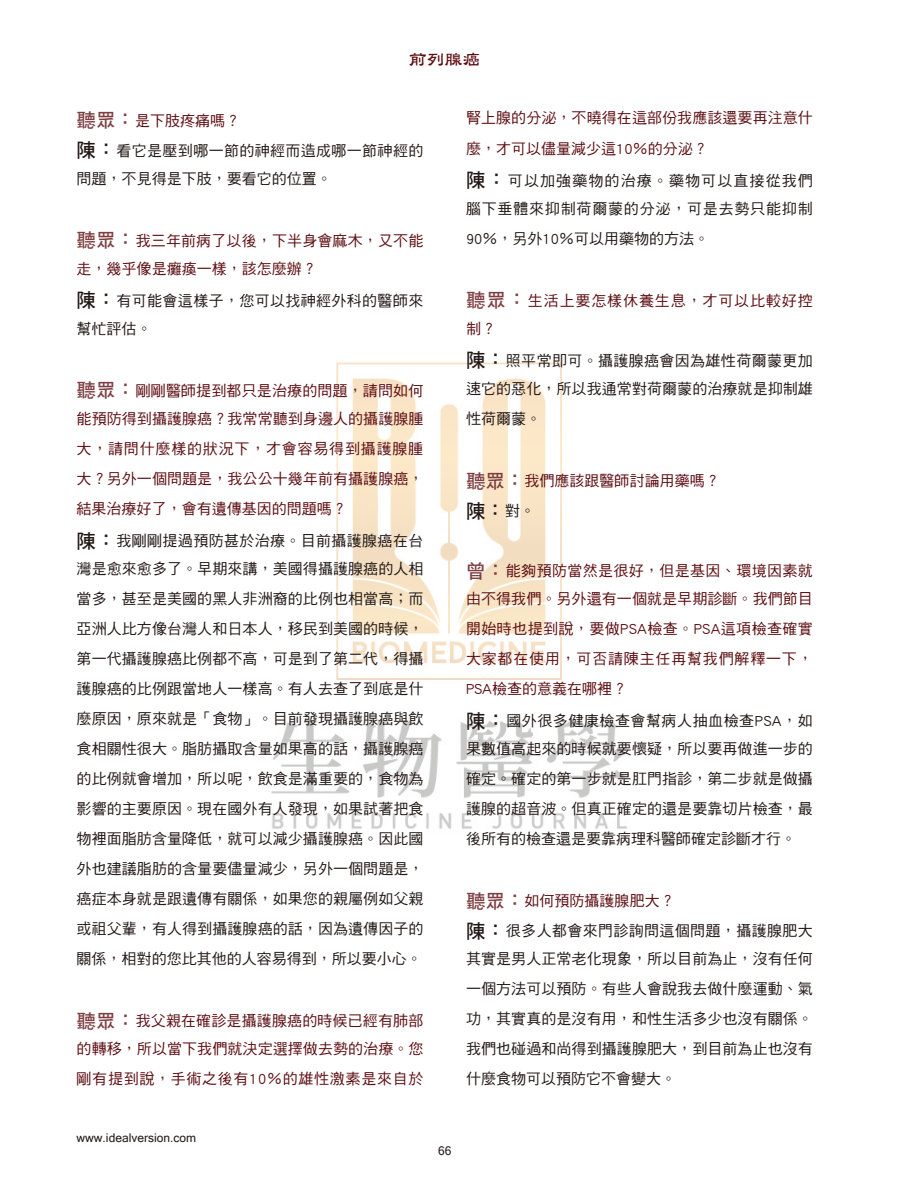
<style>
.page{position:relative;width:898px;height:1191px;background:#fff}
.page>*{position:absolute;margin:0;border:0;box-sizing:border-box;transform-origin:0 0}
.t1{font:19.5px "DF Hei Std W7";color:#231916}
.t2{font:18px "DF Li Shu Std W7";color:#5e0f13}
.t3{font:15px/30px "DF Hei Std W5";letter-spacing:.005em;color:#231916}
.t4{font:15px/30px "DF Hei Std W5";letter-spacing:.005em;color:#5e0f13}
.t5{font:15px/30px "DF Hei Std W5";letter-spacing:.025em;color:#231916}
.t6{font:15px/27.8px "DF Hei Std W5";letter-spacing:.05em;color:#231916}
.t7{font:15px "DF Hei Std W5";letter-spacing:.045em;color:#5e0f13}
.t8{font:15px/27.8px "DF Hei Std W5";letter-spacing:.055em;color:#5e0f13}
.t9{font:12px "Microsoft Sans Serif";color:#231916}
.s1{font-family:"DF Hei Std W7";font-size:19.5px;color:#7e3f42}
.s2{color:#5e0f13}
.s3{font-family:"DF Hei Std W7";font-size:19.5px}
.s4{font-family:"DF Hei Std W5";font-size:15px}
</style>
<div class="page">
<img style="left:271px;top:362px;width:356px;height:467px">
<p class="t2" style="left:408px;top:50px;width:73px">前列腺癌</p>
<p class="t5" style="left:77px;top:105px;width:348px"><span class="s1">聽眾：</span><span class="s2">是下肢疼痛嗎？<br></span><span class="s3">陳：</span>看它是壓到哪一節的神經而造成哪一節神經的</p>
<p class="t3" style="left:77px;top:163px;width:256px">問題，不見得是下肢，要看它的位置。</p>
<p class="t4" style="left:77px;top:226px;width:348px;line-height:27.8px"><span class="s1">聽眾：</span>我三年前病了以後，下半身會麻木，又不能走，幾乎像是癱瘓一樣，該怎麼辦？</p>
<p class="t5" style="left:77px;top:286px;width:348px;line-height:27.8px"><span class="s3">陳：</span>有可能會這樣子，您可以找神經外科的醫師來幫忙評估。</p>
<p class="t4" style="left:77px;top:376px;width:348px;line-height:27.8px"><span class="s1">聽眾：</span>剛剛醫師提到都只是治療的問題，請問如何能預防得到攝護腺癌？我常常聽到身邊人的攝護腺腫</p>
<p class="t4" style="left:77px;top:433px;width:348px;text-align:justify">大，請問什麼樣的狀況下，才會容易得到攝護腺腫大？另外一個問題是，我公公十幾年前有攝護腺癌，結果治療好了，會有遺傳基因的問題嗎？</p>
<p class="t3" style="left:77px;top:526px;width:348px;line-height:27.8px"><span class="s3">陳：</span>我剛剛提過預防甚於治療。目前攝護腺癌在台灣是愈來愈多了。早期來講，美國得攝護腺癌的人相</p>
<p class="t3" style="left:77px;top:583px;width:348px;text-align:justify">當多，甚至是美國的黑人非洲裔的比例也相當高；而亞洲人比方像台灣人和日本人，移民到美國的時候，第一代攝護腺癌比例都不高，可是到了第二代，得攝護腺癌的比例跟當地人一樣高。有人去查了到底是什麼原因，原來就是「食物」。目前發現攝護腺癌與飲食相關性很大。脂肪攝取含量如果高的話，攝護腺癌的比例就會增加，所以呢，飲食是滿重要的，食物為影響的主要原因。現在國外有人發現，如果試著把食物裡面脂肪含量降低，就可以減少攝護腺癌。因此國外也建議脂肪的含量要儘量減少，另外一個問題是，癌症本身就是跟遺傳有關係，如果您的親屬例如父親或祖父輩，有人得到攝護腺癌的話，因為遺傳因子的關係，相對的您比其他的人容易得到，所以要小心。</p>
<p class="t4" style="left:77px;top:1006px;width:348px;line-height:27.8px"><span class="s1">聽眾：</span>我父親在確診是攝護腺癌的時候已經有肺部的轉移，所以當下我們就決定選擇做去勢的治療。您</p>
<p class="t7" style="left:77px;top:1070px;width:348px">剛有提到說，手術之後有10％的雄性激素是來自於</p>
<p class="t4" style="left:466px;top:103px;width:348px">腎上腺的分泌，不曉得在這部份我應該還要再注意什麼，才可以儘量減少這10％的分泌？</p>
<p class="t6" style="left:466px;top:166px;width:348px"><span class="s3">陳：</span>可以加強藥物的治療。藥物可以直接從我們腦下垂體來抑制荷爾蒙的分泌，可是去勢只能抑制</p>
<p class="t3" style="left:466px;top:223px;width:244px">90％，另外10％可以用藥物的方法。</p>
<p class="t8" style="left:466px;top:286px;width:348px"><span class="s1">聽眾：</span>生活上要怎樣休養生息，才可以比較好控制？</p>
<p class="t3" style="left:466px;top:346px;width:348px;line-height:27.8px"><span class="s3">陳：</span>照平常即可。攝護腺癌會因為雄性荷爾蒙更加速它的惡化，所以我通常對荷爾蒙的治療就是抑制雄</p>
<p class="t3" style="left:466px;top:403px;width:76px">性荷爾蒙。</p>
<p class="t4" style="left:466px;top:465px;width:255px"><span class="s1">聽眾：</span>我們應該跟醫師討論用藥嗎？</p>
<h1 class="t1" style="left:466px;top:500px;width:70px">陳：<span class="s4">對。</span></h1>
<p class="t4" style="left:466px;top:556px;width:348px;line-height:27.8px"><span class="s1">曾：</span>能夠預防當然是很好，但是基因、環境因素就由不得我們。另外還有一個就是早期診斷。我們節目</p>
<p class="t4" style="left:466px;top:613px;width:348px;text-align:justify">開始時也提到說，要做PSA檢查。PSA這項檢查確實大家都在使用，可否請陳主任再幫我們解釋一下，PSA檢查的意義在哪裡？</p>
<p class="t3" style="left:466px;top:706px;width:348px;line-height:27.8px"><span class="s3">陳：</span>國外很多健康檢查會幫病人抽血檢查PSA，如果數值高起來的時候就要懷疑，所以要再做進一步的</p>
<p class="t3" style="left:466px;top:763px;width:348px;text-align:justify">確定。確定的第一步就是肛門指診，第二步就是做攝護腺的超音波。但真正確定的還是要靠切片檢查，最後所有的檢查還是要靠病理科醫師確定診斷才行。</p>
<p class="t5" style="left:466px;top:885px;width:348px"><span class="s1">聽眾：</span><span class="s2">如何預防攝護腺肥大？<br></span><span class="s3">陳：</span>很多人都會來門診詢問這個問題，攝護腺肥大</p>
<p class="t3" style="left:466px;top:943px;width:348px;text-align:justify">其實是男人正常老化現象，所以目前為止，沒有任何一個方法可以預防。有些人會說我去做什麼運動、氣功，其實真的是沒有用，和性生活多少也沒有關係。我們也碰過和尚得到攝護腺肥大，到目前為止也沒有什麼食物可以預防它不會變大。</p>
<p class="t9" style="left:77px;top:1130px;width:121px">www.idealversion.com</p>
<p class="t9" style="left:438px;top:1143px;width:15px">66</p>
</div>
